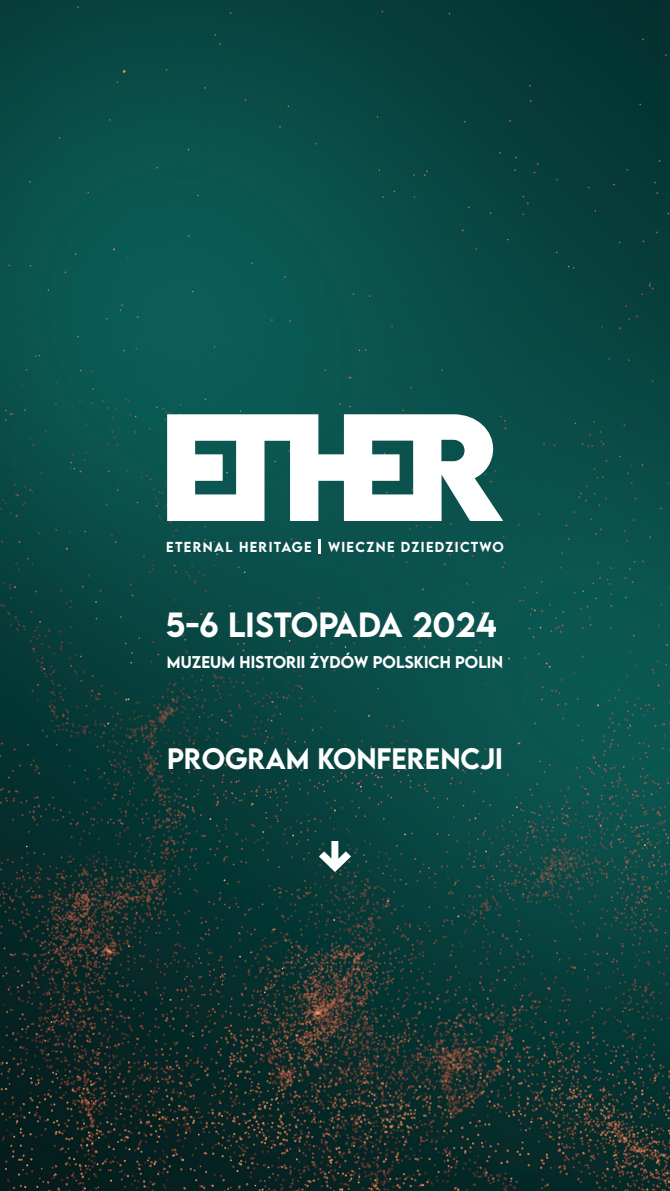
<style>
.page{position:relative;width:670px;height:1191px;background:#fff}
.page>*{position:absolute;margin:0;border:0;box-sizing:border-box;transform-origin:0 0}
.t1{font:500 31.1px "LEMONMILK";color:#fff}
.t2{font:500 26.3px "LEMONMILK";color:#fff}
.t3{font:500 15.1px "LEMONMILK";color:#fff}
.t4{font:500 12.9px "LEMONMILK";letter-spacing:.1em;color:#fff}
</style>
<div class="page">
<img style="left:0;top:0;width:670px;height:1191px">
<svg style="left:167px;top:414px;width:336px;height:107px"></svg>
<svg style="left:319px;top:539px;width:2px;height:15px"></svg>
<img style="left:320px;top:842px;width:30px;height:29px">
<p class="t4" style="left:166px;top:538px;width:147px">ETERNAL HERITAGE</p>
<p class="t4" style="left:328px;top:538px;width:177px">WIECZNE DZIEDZICTWO</p>
<h1 class="t1" style="left:166px;top:604px;width:332px">5-6 LiSTOPADA 2024</h1>
<p class="t3" style="left:167px;top:652px;width:337px">MUZEUM HISTORII ŻYDÓW POLSKICH POLIN</p>
<h2 class="t2" style="left:167px;top:741px;width:337px">PROGRAM KONFERENCJI</h2>
</div>
